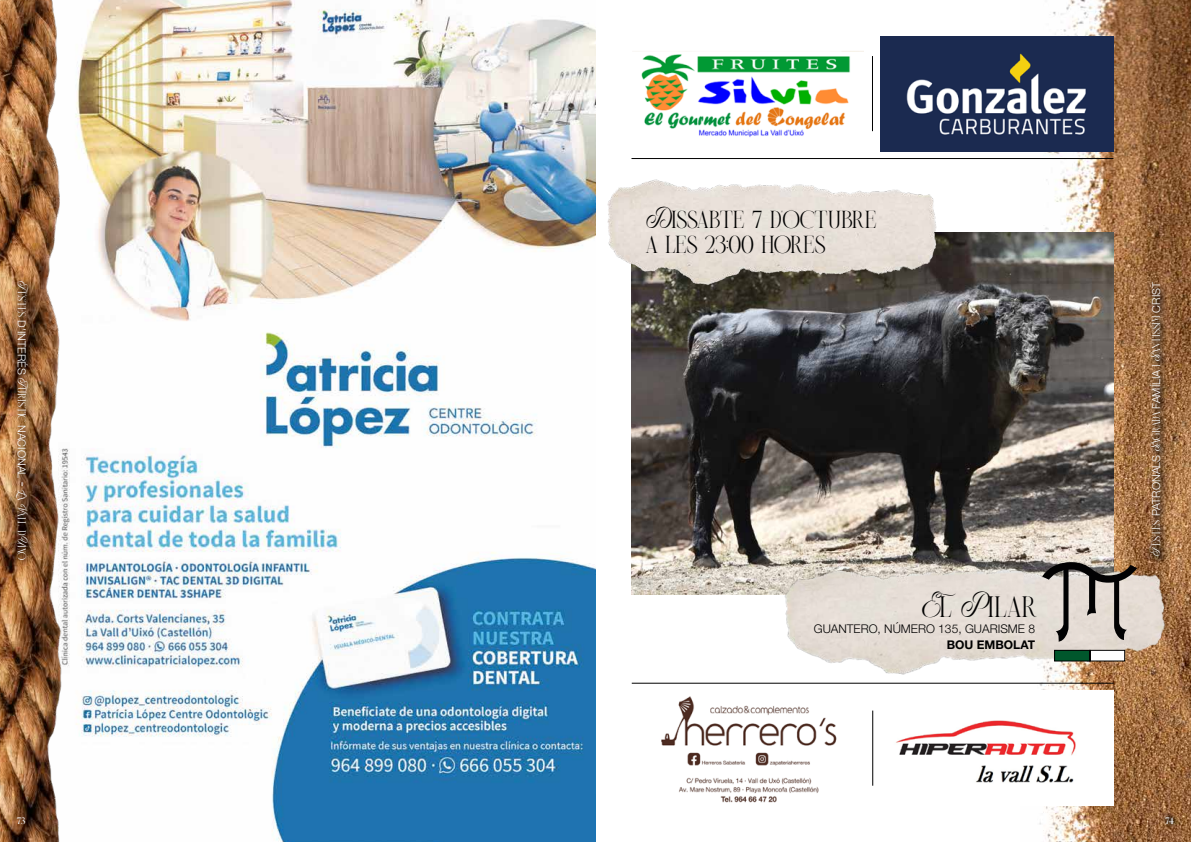
<style>
.page{position:relative;width:1191px;height:842px;background:#fff}
.page>*{position:absolute;margin:0;border:0;box-sizing:border-box;transform-origin:0 0}
.t1{font:36px "Victoria Rogers";color:#000}
.t2{font:30px/25px "Victoria Rogers";color:#000}
.t3{font:14px "Victoria Rogers";color:#fff}
.t4{font:300 12px "Helvetica Neue LT Std";color:#000}
.t5{font:700 12px "Helvetica Neue LT Std";color:#000}
.t6{font:9px "Ivy Presto Display";color:#fff}
.s1{font-family:"Helvetica Neue LT Std";font-weight:300;font-size:11px}
.s2{font-family:"Neutral Face";font-size:10px}
</style>
<div class="page">
<img style="left:1020px;top:0;width:171px;height:842px">
<div style="left:1146px;top:281px;width:23px;height:285px;background:#000;opacity:.85"></div>
<img style="left:631px;top:233px;width:482px;height:362px">
<img style="left:595px;top:175px;width:353px;height:115px">
<img style="left:770px;top:545px;width:411px;height:138px">
<img style="left:68px;top:0;width:527px;height:842px">
<svg style="left:1042px;top:562px;width:95px;height:79px;background:#aba49d"></svg>
<svg style="left:1054px;top:650px;width:71px;height:11px"></svg>
<img style="left:0;top:0;width:68px;height:842px">
<div style="left:9px;top:275px;width:30px;height:296px;background:#000;opacity:.87"></div>
<hr style="left:632px;top:683px;width:481px;height:1px;background:#000">
<img style="left:661px;top:696px;width:176px;height:107px">
<img style="left:896px;top:690px;width:217px;height:116px">
<hr style="left:872px;top:710px;width:1px;height:76px;background:#000">
<hr style="left:631px;top:158px;width:482px;height:1px;background:#000">
<img style="left:641px;top:51px;width:222px;height:86px">
<img style="left:880px;top:36px;width:233px;height:115px">
<hr style="left:872px;top:56px;width:1px;height:75px;background:#000">
<div style="left:1161px;top:812px;width:18px;height:18px;background:#000;opacity:.75"></div>
<p class="t3" style="left:30px;top:281px;width:280px;rotate:90deg">Festes <span class="s1">D’INTERÉS</span> Turístic <span class="s1">NACIONAL</span> <span class="s2">-</span> La Vall d’Uixó</p>
<h2 class="t2" style="left:645px;top:207px;width:232px">Dissabte 7 d'octubre a les 23:00 hores</h2>
<h1 class="t1" style="left:921px;top:587px;width:117px">El Pilar</h1>
<p class="t4" style="left:813px;top:621px;width:223px">GUANTERO, NÚMERO 135, GUARISME 8</p>
<p class="t5" style="left:946px;top:637px;width:90px">BOU EMBOLAT</p>
<p class="t3" style="left:1148px;top:555px;width:275px;rotate:-90deg">Festes <span class="s1">PATRONALS</span> Sagrada <span class="s1">FAMÍLIA</span> i Santíssim <span class="s1">CRIST</span></p>
<p class="t6" style="left:17px;top:814px;width:10px">73</p>
<p class="t6" style="left:1165px;top:814px;width:10px">74</p>
</div>
